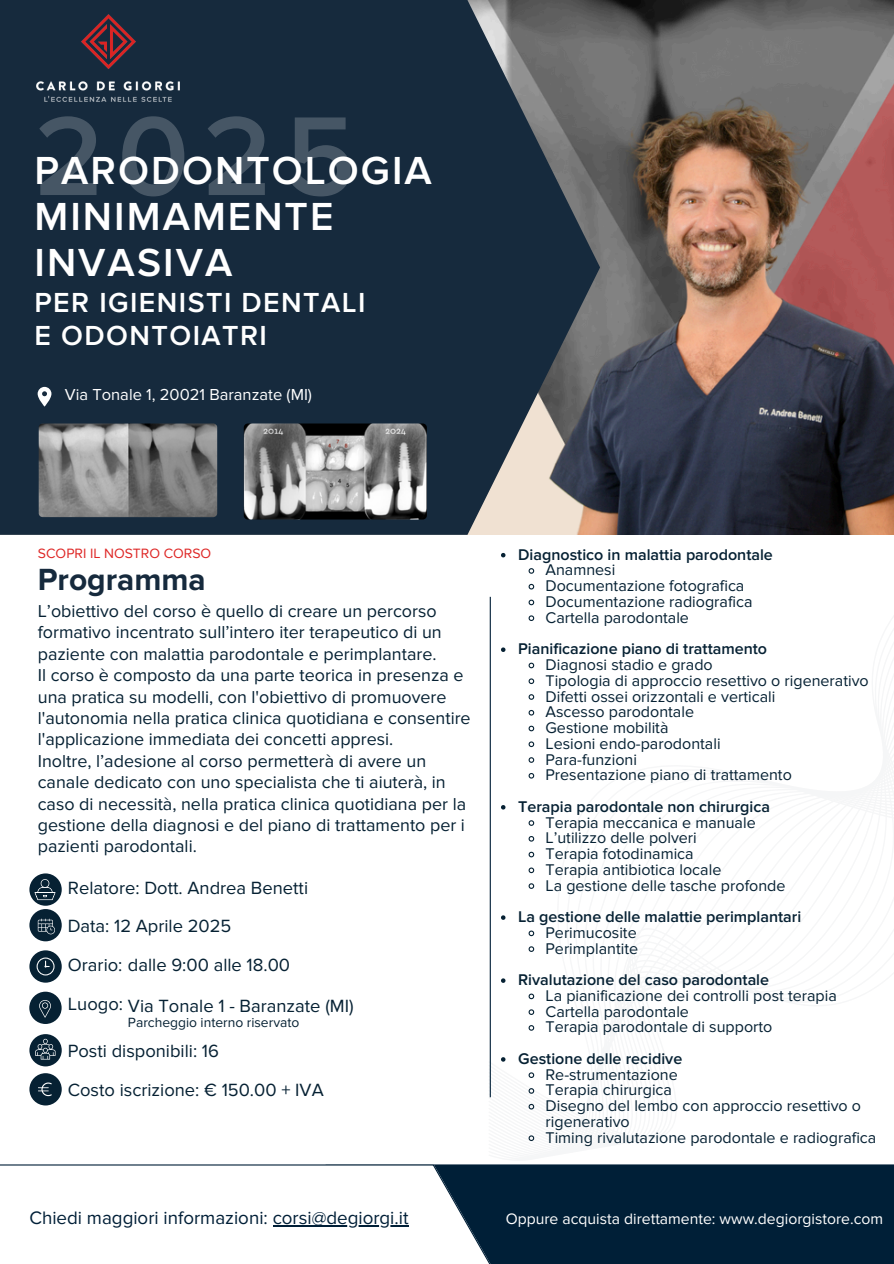
<style>
.page{position:relative;width:894px;height:1264px;background:#fff}
.page>*{position:absolute;margin:0;border:0;box-sizing:border-box;transform-origin:0 0}
.t1{font:600 116.25px "Proxima Nova";color:#fff}
.t2{font:600 40.5px/46.2px "Proxima Nova";letter-spacing:.05em;color:#fff}
.t3{font:700 31.65px "Proxima Nova";color:#162a3d}
.t4{font:600 28.5px/32.7px "Proxima Nova";letter-spacing:.05em;color:#fff}
.t5{font:18.75px "Proxima Nova";color:#001f37}
.t6{font:18.3px "Proxima Nova";color:#062133}
.t7{font:17.85px/21.3px "Proxima Nova";color:#062133}
.t8{font:16.5px "Proxima Nova";color:#fff}
.t9{font:16.05px/15.8px "Proxima Nova";color:#062133}
.t10{font:600 16.05px "Proxima Nova";color:#062133}
.t11{font:15.75px "Proxima Nova";color:#fff}
.t12{font:13.95px "Proxima Nova";color:#de2726}
.t13{font:13.8px "Proxima Nova";color:#062133}
</style>
<div class="page">
<img style="left:599px;top:0;width:294px;height:534px">
<svg style="left:0;top:0;width:599px;height:535px;fill:#162a3d"></svg>
<div style="left:244px;top:1164px;width:649px;height:99px;background:#001f37"></div>
<svg style="left:0;top:1164px;width:515px;height:99px"></svg>
<svg style="left:38px;top:387px;width:13px;height:19px"></svg>
<img style="left:37px;top:15px;width:143px;height:58px">
<img style="left:37px;top:76px;width:142px;height:26px">
<svg style="left:29px;top:873px;width:33px;height:32px"></svg>
<svg style="left:34px;top:879px;width:21px;height:21px"></svg>
<div style="left:29px;top:991px;width:33px;height:32px;background:#062133;border-radius:50%"></div>
<svg style="left:39px;top:1000px;width:12px;height:17px"></svg>
<div style="left:29px;top:1073px;width:33px;height:32px;background:#062133;border-radius:50%"></div>
<svg style="left:38px;top:1082px;width:13px;height:14px"></svg>
<div style="left:29px;top:950px;width:33px;height:32px;background:#062133;border-radius:50%"></div>
<svg style="left:37px;top:957px;width:18px;height:18px"></svg>
<div style="left:29px;top:909px;width:33px;height:32px;background:#062133;border-radius:50%"></div>
<svg style="left:38px;top:918px;width:17px;height:16px"></svg>
<hr style="left:489px;top:597px;width:1px;height:500px;background:#001f37">
<div style="left:29px;top:1034px;width:33px;height:32px;background:#062133;border-radius:50%"></div>
<svg style="left:35px;top:1038px;width:20px;height:21px"></svg>
<img style="left:39px;top:423px;width:178px;height:94px;border-radius:4px">
<img style="left:244px;top:423px;width:182px;height:96px;border-radius:4px">
<svg style="left:501px;top:553px;width:4px;height:4px"></svg>
<svg style="left:528px;top:568px;width:7px;height:6px"></svg>
<svg style="left:528px;top:583px;width:7px;height:7px"></svg>
<svg style="left:528px;top:599px;width:7px;height:7px"></svg>
<svg style="left:528px;top:615px;width:7px;height:6px"></svg>
<svg style="left:501px;top:647px;width:4px;height:5px"></svg>
<svg style="left:528px;top:662px;width:7px;height:7px"></svg>
<svg style="left:528px;top:678px;width:7px;height:7px"></svg>
<svg style="left:528px;top:694px;width:7px;height:6px"></svg>
<svg style="left:528px;top:709px;width:7px;height:7px"></svg>
<svg style="left:528px;top:725px;width:7px;height:7px"></svg>
<svg style="left:528px;top:741px;width:7px;height:7px"></svg>
<svg style="left:528px;top:757px;width:7px;height:6px"></svg>
<svg style="left:528px;top:773px;width:7px;height:6px"></svg>
<svg style="left:501px;top:805px;width:4px;height:4px"></svg>
<svg style="left:528px;top:820px;width:7px;height:6px"></svg>
<svg style="left:528px;top:836px;width:7px;height:6px"></svg>
<svg style="left:528px;top:851px;width:7px;height:7px"></svg>
<svg style="left:528px;top:867px;width:7px;height:7px"></svg>
<svg style="left:528px;top:883px;width:7px;height:6px"></svg>
<svg style="left:501px;top:915px;width:4px;height:4px"></svg>
<svg style="left:528px;top:930px;width:7px;height:7px"></svg>
<svg style="left:528px;top:946px;width:7px;height:6px"></svg>
<svg style="left:501px;top:978px;width:4px;height:4px"></svg>
<svg style="left:528px;top:993px;width:7px;height:7px"></svg>
<svg style="left:528px;top:1009px;width:7px;height:6px"></svg>
<svg style="left:528px;top:1025px;width:7px;height:6px"></svg>
<svg style="left:501px;top:1057px;width:4px;height:4px"></svg>
<svg style="left:528px;top:1072px;width:7px;height:6px"></svg>
<svg style="left:528px;top:1088px;width:7px;height:6px"></svg>
<svg style="left:528px;top:1103px;width:7px;height:7px"></svg>
<svg style="left:528px;top:1135px;width:7px;height:6px"></svg>
<hr style="left:272px;top:1225px;width:136px;height:1px;background:#001f37">
<h1 class="t1" style="left:34px;top:88px;width:322px">2025</h1>
<p class="t2" style="left:34px;top:148px;width:399px">PARODONTOLOGIA<br>MINIMAMENTE<br>INVASIVA</p>
<p class="t4" style="left:34px;top:287px;width:332px">PER IGIENISTI DENTALI<br>E ODONTOIATRI</p>
<p class="t8" style="left:65px;top:385px;width:248px">Via Tonale 1, 20021 Baranzate (MI)</p>
<p class="t12" style="left:38px;top:545px;width:175px">SCOPRI IL NOSTRO CORSO</p>
<p class="t3" style="left:38px;top:561px;width:169px">Programma</p>
<p class="t7" style="left:38px;top:601px;width:434px">L’obiettivo del corso è quello di creare un percorso formativo incentrato sull’intero iter terapeutico di un paziente con malattia parodontale e perimplantare.<br>Il corso è composto da una parte teorica in presenza e una pratica su modelli, con l'obiettivo di promuovere l'autonomia nella pratica clinica quotidiana e consentire l'applicazione immediata dei concetti appresi.<br>Inoltre, l’adesione al corso permetterà di avere un canale dedicato con uno specialista che ti aiuterà, in caso di necessità, nella pratica clinica quotidiana per la gestione della diagnosi e del piano di trattamento per i pazienti parodontali.</p>
<p class="t6" style="left:68px;top:877px;width:241px">Relatore: Dott. Andrea Benetti</p>
<p class="t6" style="left:68px;top:915px;width:165px">Data: 12 Aprile 2025</p>
<p class="t6" style="left:68px;top:954px;width:224px">Orario: dalle 9:00 alle 18.00</p>
<p class="t6" style="left:68px;top:994px;width:287px">Luogo: Via Tonale 1 - Baranzate (MI)</p>
<p class="t13" style="left:128px;top:1014px;width:173px">Parcheggio interno riservato</p>
<h4 class="t6" style="left:68px;top:1040px;width:153px">Posti disponibili: 16</h4>
<p class="t6" style="left:68px;top:1079px;width:257px">Costo iscrizione: € 150.00 + IVA</p>
<h4 class="t5" style="left:29px;top:1206px;width:380px">Chiedi maggiori informazioni: corsi@degiorgi.it</h4>
<p class="t10" style="left:518px;top:545px;width:256px">Diagnostico in malattia parodontale</p>
<h1 class="t9" style="left:545px;top:562px;width:71px">Anamnesi</h1>
<h2 class="t9" style="left:545px;top:578px;width:200px">Documentazione fotografica</h2>
<p class="t9" style="left:545px;top:594px;width:208px">Documentazione radiografica</p>
<h5 class="t9" style="left:545px;top:610px;width:145px">Cartella parodontale</h5>
<p class="t10" style="left:518px;top:639px;width:250px">Pianificazione piano di trattamento</p>
<p class="t9" style="left:545px;top:657px;width:169px">Diagnosi stadio e grado</p>
<p class="t9" style="left:545px;top:673px;width:324px">Tipologia di approccio resettivo o rigenerativo</p>
<p class="t9" style="left:545px;top:688px;width:231px">Difetti ossei orizzontali e verticali</p>
<h6 class="t9" style="left:545px;top:704px;width:150px">Ascesso parodontale</h6>
<p class="t9" style="left:545px;top:720px;width:124px">Gestione mobilità</p>
<p class="t9" style="left:545px;top:736px;width:176px">Lesioni endo-parodontali</p>
<p class="t9" style="left:545px;top:751px;width:93px">Para-funzioni</p>
<p class="t9" style="left:545px;top:767px;width:248px">Presentazione piano di trattamento</p>
<p class="t10" style="left:518px;top:797px;width:253px">Terapia parodontale non chirurgica</p>
<p class="t9" style="left:545px;top:814px;width:212px">Terapia meccanica e manuale</p>
<p class="t9" style="left:545px;top:830px;width:153px">L’utilizzo delle polveri</p>
<p class="t9" style="left:545px;top:846px;width:150px">Terapia fotodinamica</p>
<p class="t9" style="left:545px;top:862px;width:177px">Terapia antibiotica locale</p>
<p class="t9" style="left:545px;top:877px;width:241px">La gestione delle tasche profonde</p>
<p class="t10" style="left:518px;top:907px;width:284px">La gestione delle malattie perimplantari</p>
<p class="t9" style="left:545px;top:925px;width:93px">Perimucosite</p>
<p class="t9" style="left:545px;top:940px;width:94px">Perimplantite</p>
<p class="t10" style="left:518px;top:970px;width:252px">Rivalutazione del caso parodontale</p>
<p class="t9" style="left:545px;top:988px;width:293px">La pianificazione dei controlli post terapia</p>
<p class="t9" style="left:545px;top:1003px;width:145px">Cartella parodontale</p>
<p class="t9" style="left:545px;top:1019px;width:228px">Terapia parodontale di supporto</p>
<p class="t10" style="left:518px;top:1049px;width:165px">Gestione delle recidive</p>
<p class="t9" style="left:545px;top:1066px;width:134px">Re-strumentazione</p>
<p class="t9" style="left:545px;top:1082px;width:128px">Terapia chirurgica</p>
<p class="t9" style="left:545px;top:1098px;width:317px">Disegno del lembo con approccio resettivo o rigenerativo</p>
<p class="t9" style="left:545px;top:1129px;width:332px">Timing rivalutazione parodontale e radiografica</p>
<p class="t11" style="left:505px;top:1209px;width:379px">Oppure acquista direttamente: www.degiorgistore.com</p>
</div>
